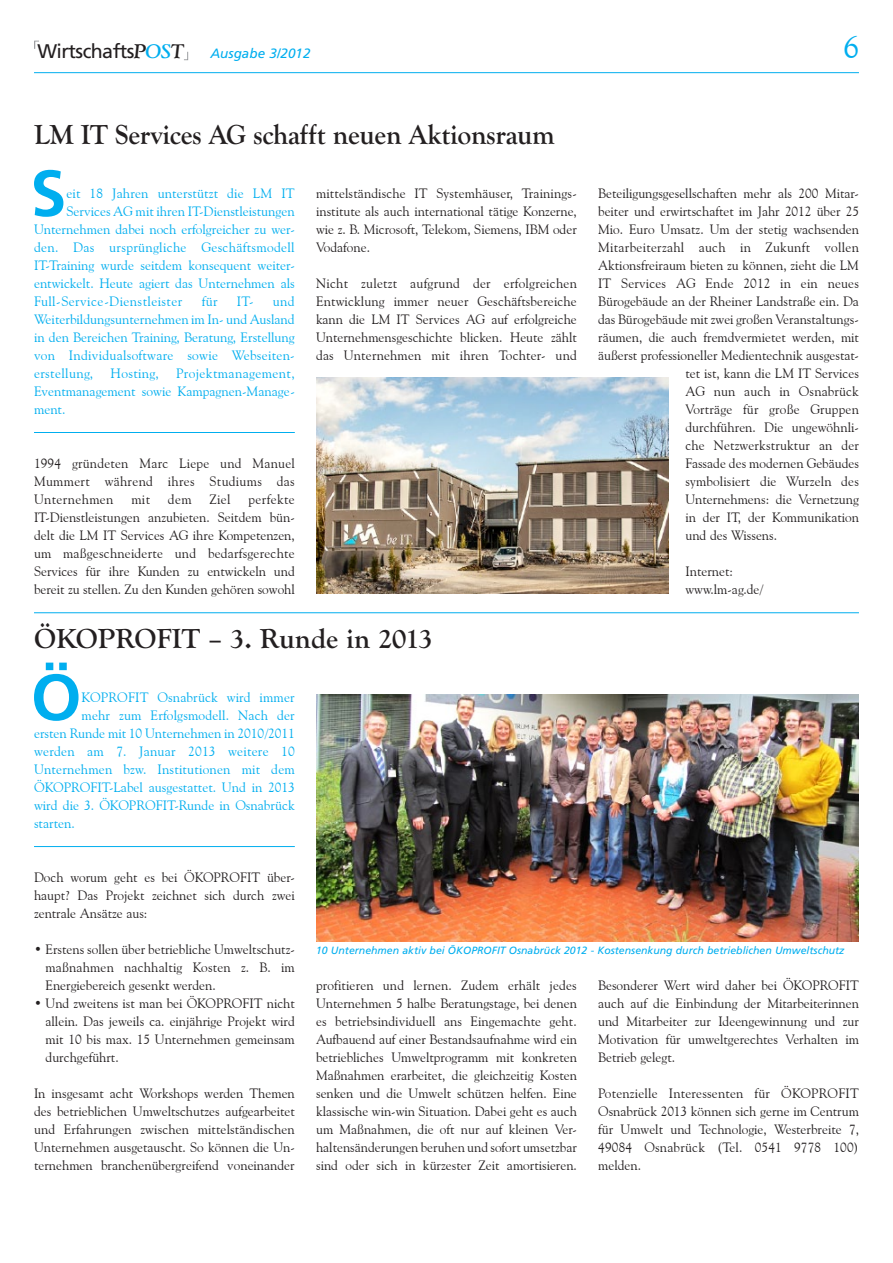
<style>
.page{position:relative;width:893px;height:1263px;background:#fff}
.page>*{position:absolute;margin:0;border:0;box-sizing:border-box;transform-origin:0 0}
.t1{font:700 65.1px "Frutiger";color:#00aeef}
.t2{font:31.5px "Goudy Old Style BT";color:#00aeef}
.t3{font:700 28.5px "Goudy Old Sty T";letter-spacing:-.01em;color:#231f20}
.t4{font:19.65px "Frutiger";color:#231f20}
.t5{font:13.5px/18px "Goudy Old Style BT";color:#231f20;text-align:justify}
.t6{font:13.5px/18px "Goudy Old Style BT";color:#00aeef}
.t7{font:13.5px "Goudy Old Style BT";letter-spacing:.02em;color:#00aeef}
.t8{font:13.5px "Goudy Old Style BT";letter-spacing:.02em;color:#231f20}
.t9{font:13.5px "Goudy Old Style BT";letter-spacing:.03em;color:#00aeef}
.t10{font:italic 13.5px "Frutiger";color:#00aeef}
.t11{font:13.5px "Goudy Old Style BT";letter-spacing:.025em;color:#00aeef}
.t12{font:italic 10.5px "Frutiger";color:#00aeef}
.s1{font-family:"Goudy Old Style Bold Italic BT"}
.s2{font-family:"Goudy Old Style Bold Italic BT";color:#00aeef}
</style>
<div class="page">
<svg style="left:34px;top:40px;width:5px;height:9px"></svg>
<hr style="left:34px;top:72px;width:825px;height:1px;background:#00aeef">
<hr style="left:34px;top:432px;width:261px;height:1px;background:#00aeef">
<hr style="left:34px;top:846px;width:261px;height:1px;background:#00aeef">
<hr style="left:34px;top:612px;width:825px;height:1px;background:#00aeef">
<img style="left:316px;top:378px;width:352px;height:216px">
<img style="left:316px;top:695px;width:543px;height:246px">
<h3 class="t4" style="left:37px;top:40px;width:148px">Wirtschafts<span class="s1">P</span><span class="s2">OS</span><span class="s1">T</span></h3>
<p class="t10" style="left:210px;top:46px;width:102px">Ausgabe 3/2012</p>
<h2 class="t2" style="left:843px;top:28px;width:17px">6</h2>
<h3 class="t3" style="left:34px;top:119px;width:522px">LM IT Services AG schafft neuen Aktionsraum</h3>
<h1 class="t1" style="left:30px;top:155px;width:38px">S</h1>
<p class="t6" style="left:66px;top:184px;width:230px">eit 18 Jahren unterstützt die LM IT</p>
<p class="t6" style="left:66px;top:202px;width:230px">Services AG mit ihren IT-Dienstleistungen</p>
<p class="t6" style="left:34px;top:220px;width:262px">Unternehmen dabei noch erfolgreicher zu wer-</p>
<p class="t7" style="left:34px;top:239px;width:262px">den. Das ursprüngliche Geschäftsmodell</p>
<p class="t6" style="left:34px;top:256px;width:262px">IT-Training wurde seitdem konsequent weiter-</p>
<p class="t6" style="left:34px;top:274px;width:262px">entwickelt. Heute agiert das Unternehmen als</p>
<p class="t9" style="left:34px;top:293px;width:150px">Full-Service-Dienstleister</p>
<p class="t6" style="left:202px;top:292px;width:18px">für</p>
<p class="t6" style="left:237px;top:292px;width:18px">IT-</p>
<p class="t6" style="left:34px;top:292px;width:262px;text-indent:239px">und<br>Weiterbildungsunternehmen im In- und Ausland in den Bereichen Training, Beratung, Erstellung von Individualsoftware sowie Webseiten&shy;erstellung,</p>
<p class="t6" style="left:34px;top:364px;width:262px;text-align:justify;text-indent:142px">Projektmanagement, Eventmanagement sowie Kampagnen-Manage&shy;ment.</p>
<p class="t11" style="left:111px;top:365px;width:50px">Hosting,</p>
<p class="t5" style="left:34px;top:454px;width:262px">1994 gründeten Marc Liepe und Manuel Mummert während ihres Studiums das Unternehmen</p>
<p class="t5" style="left:34px;top:490px;width:262px;text-indent:214px">perfekte IT-Dienstleistungen anzubieten. Seitdem bün&shy;delt die LM IT Services AG ihre Kompetenzen, um maßgeschneiderte und bedarfsgerechte Services für ihre Kunden zu entwickeln und bereit zu stellen. Zu den Kunden gehören sowohl</p>
<p class="t5" style="left:131px;top:490px;width:20px">mit</p>
<p class="t5" style="left:168px;top:490px;width:25px">dem</p>
<p class="t5" style="left:209px;top:490px;width:23px">Ziel</p>
<p class="t5" style="left:316px;top:184px;width:262px">mittelständische IT Systemhäuser, Trainings&shy;institute als auch international tätige Konzerne, wie z. B. Microsoft, Telekom, Siemens, IBM oder Vodafone.</p>
<p class="t5" style="left:316px;top:274px;width:262px">Nicht zuletzt aufgrund der erfolgreichen Entwicklung immer neuer Geschäftsbereiche kann die LM IT Services AG auf erfolgreiche Unternehmensgeschichte blicken. Heute zählt das Unternehmen mit ihren Tochter- und</p>
<h3 class="t3" style="left:34px;top:623px;width:63px">Ökopro</h3>
<h3 class="t3" style="left:156px;top:623px;width:278px">fit – 3. Runde in 2013</h3>
<h1 class="t1" style="left:31px;top:659px;width:52px">Ö</h1>
<p class="t6" style="left:82px;top:688px;width:215px">KOPROFIT Osnabrück wird immer</p>
<p class="t6" style="left:82px;top:706px;width:215px">mehr zum Erfolgsmodell. Nach der</p>
<p class="t6" style="left:34px;top:724px;width:262px">ersten Runde mit 10 Unternehmen in 2010/2011</p>
<p class="t7" style="left:34px;top:743px;width:262px">werden am 7. Januar 2013 weitere 10</p>
<p class="t6" style="left:34px;top:760px;width:262px">Unternehmen bzw. Institutionen mit dem</p>
<p class="t6" style="left:34px;top:778px;width:262px">ÖKOPROFIT-Label ausgestattet. Und in 2013</p>
<p class="t6" style="left:34px;top:796px;width:262px">wird die 3. ÖKOPROFIT-Runde in Osnabrück</p>
<p class="t6" style="left:34px;top:814px;width:42px">starten.</p>
<p class="t5" style="left:598px;top:184px;width:261px">Beteiligungsgesellschaften mehr als 200 Mitar-</p>
<p class="t5" style="left:598px;top:202px;width:262px">beiter und erwirtschaftet im Jahr 2012 über 25</p>
<p class="t5" style="left:598px;top:220px;width:262px">Mio. Euro Umsatz. Um der stetig wachsenden</p>
<p class="t8" style="left:598px;top:239px;width:262px">Mitarbeiterzahl auch in Zukunft vollen</p>
<p class="t5" style="left:598px;top:256px;width:262px">Aktionsfreiraum bieten zu können, zieht die LM</p>
<p class="t5" style="left:598px;top:274px;width:262px">IT Services AG Ende 2012 in ein neues</p>
<p class="t5" style="left:598px;top:292px;width:262px">Bürogebäude an der Rheiner Landstraße ein. Da</p>
<p class="t5" style="left:598px;top:310px;width:261px">das Bürogebäude mit zwei großen Veranstaltungs-</p>
<p class="t5" style="left:598px;top:328px;width:262px">räumen, die auch fremdvermietet werden, mit</p>
<p class="t5" style="left:598px;top:346px;width:262px">äußerst professioneller Medientechnik ausgestat-</p>
<p class="t5" style="left:685px;top:364px;width:175px">tet ist, kann die LM IT Services</p>
<p class="t5" style="left:685px;top:382px;width:175px">AG nun auch in Osnabrück</p>
<p class="t5" style="left:685px;top:400px;width:175px">Vorträge für große Gruppen</p>
<p class="t5" style="left:685px;top:418px;width:175px">durchführen. Die ungewöhnli-</p>
<p class="t5" style="left:685px;top:436px;width:175px">che Netzwerkstruktur an der</p>
<p class="t5" style="left:685px;top:454px;width:175px">Fassade des modernen Gebäudes</p>
<p class="t5" style="left:685px;top:472px;width:175px">symbolisiert die Wurzeln des</p>
<p class="t5" style="left:685px;top:490px;width:175px">Unternehmens: die Vernetzung</p>
<p class="t5" style="left:685px;top:508px;width:175px">in der IT, der Kommunikation</p>
<p class="t5" style="left:685px;top:526px;width:93px">und des Wissens.</p>
<p class="t5" style="left:685px;top:562px;width:79px">Internet: www.lm-ag.de/</p>
<p class="t5" style="left:34px;top:868px;width:262px">Doch worum geht es bei ÖKOPROFIT über&shy;haupt? Das Projekt zeichnet sich durch zwei zentrale Ansätze aus:</p>
<p class="t5" style="left:46px;top:940px;width:251px;text-indent:-12px">• Erstens sollen über betriebliche Umweltschutz&shy;maßnahmen nachhaltig Kosten z. B. im Energiebereich gesenkt werden.</p>
<p class="t5" style="left:46px;top:994px;width:251px;text-indent:-12px">• Und zweitens ist man bei ÖKOPROFIT nicht allein. Das jeweils ca. einjährige Projekt wird mit 10 bis max. 15 Unternehmen gemeinsam durchgeführt.</p>
<p class="t5" style="left:34px;top:1084px;width:262px;text-align:left">In insgesamt acht Workshops werden Themen des betrieblichen Umweltschutzes aufgearbeitet und Erfahrungen zwischen mittelständischen Unternehmen ausgetauscht. So können die Un-- ternehmen branchenübergreifend voneinander</p>
<p class="t12" style="left:316px;top:944px;width:530px">10 Unternehmen aktiv bei ÖKOPROFIT Osnabrück 2012 - Kostensenkung durch betrieblichen Umweltschutz</p>
<p class="t5" style="left:316px;top:976px;width:262px">profitieren und lernen. Zudem erhält jedes Unternehmen 5 halbe Beratungstage, bei denen es betriebsindividuell ans Eingemachte geht.<br>Aufbauend auf einer Bestandsaufnahme wird ein betriebliches Umweltprogramm mit konkreten Maßnahmen erarbeitet, die gleichzeitig Kosten senken und die Umwelt schützen helfen. Eine klassische win-win Situation. Dabei geht es auch um Maßnahmen, die oft nur auf kleinen Ver&shy;haltensänderungen beruhen und sofort umsetzbar sind oder sich in kürzester Zeit amortisieren.</p>
<p class="t5" style="left:598px;top:976px;width:262px">Besonderer Wert wird daher bei ÖKOPROFIT auch auf die Einbindung der Mitarbeiterinnen und Mitarbeiter zur Ideengewinnung und zur Motivation für umweltgerechtes Verhalten im Betrieb gelegt.</p>
<p class="t5" style="left:598px;top:1084px;width:262px">Potenzielle Interessenten für ÖKOPROFIT Osnabrück 2013 können sich gerne im Centrum für Umwelt und Technologie, Westerbreite 7, 49084 Osnabrück (Tel. 0541 9778 100) melden.</p>
</div>
